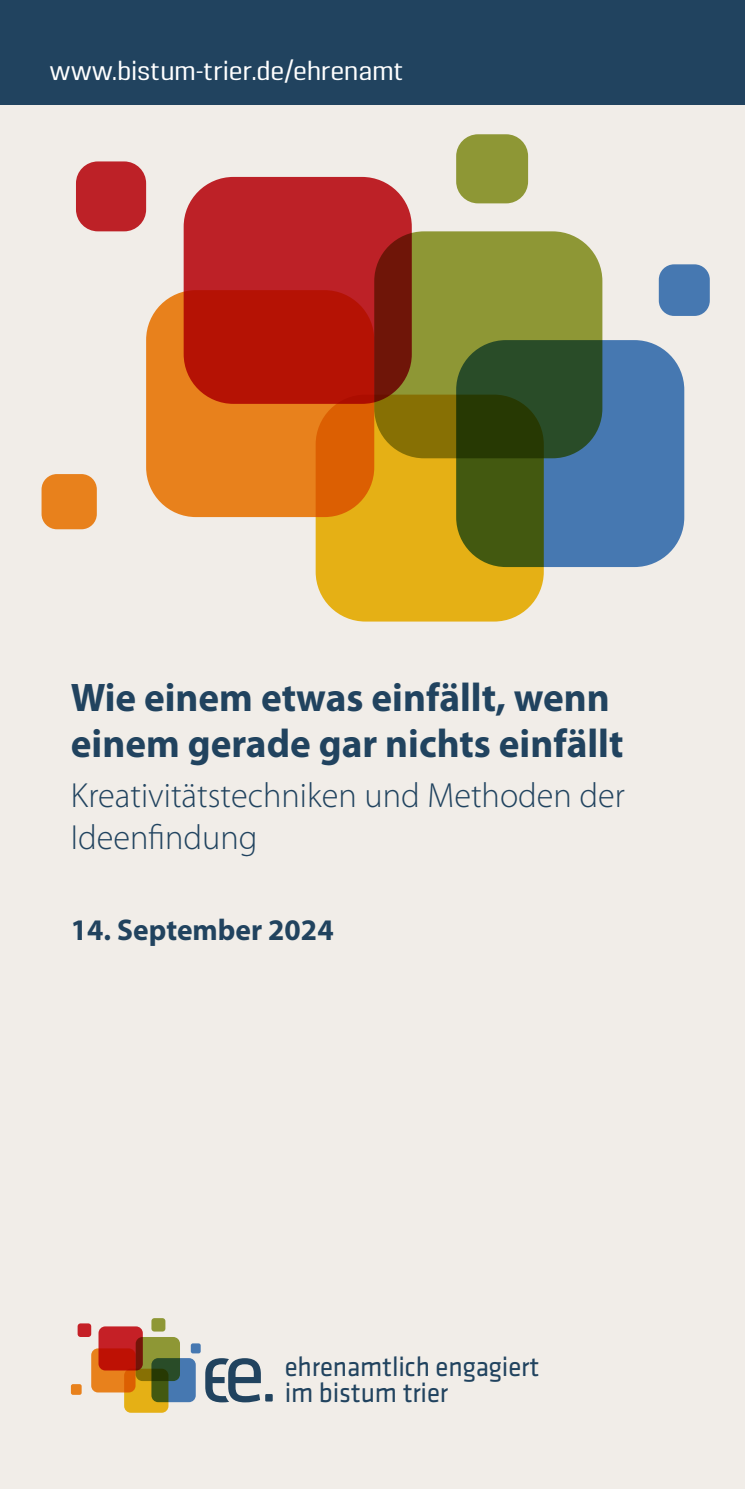
<style>
.page{position:relative;width:745px;height:1489px;background:#fff}
.page>*{position:absolute;margin:0;border:0;box-sizing:border-box;transform-origin:0 0}
.titel_headline_16{font:700 40px/46.2px "Myriad Pro";color:#21435f}
.titel_subline_14_light{font:300 35px/42.5px "Myriad Pro";color:#21435f}
.titel-datum_12_bold{font:700 30px "Myriad Pro";color:#21435f}
.zeichen{font:28.25px "Klavika Basic";letter-spacing:-.005em;color:#21435f;scale:.95 1}
.copy_9_13{font:27.5px "Pancetta Pro";color:#fff}
</style>
<div class="page">
<div style="left:0;top:0;width:744px;height:1488px;background:#f1ede8"></div>
<div style="left:191px;top:1343px;width:9px;height:10px;background:#4678b1;border-radius:2px"></div>
<div style="left:136px;top:1336px;width:44px;height:44px;background:#8e9735;border-radius:7px"></div>
<svg style="left:151px;top:1317px;width:14px;height:14px"></svg>
<svg style="left:124px;top:1368px;width:44px;height:44px"></svg>
<svg style="left:91px;top:1348px;width:44px;height:44px"></svg>
<svg style="left:71px;top:1383px;width:11px;height:11px"></svg>
<svg style="left:151px;top:1357px;width:45px;height:44px;background:#406462"></svg>
<div style="left:78px;top:1323px;width:13px;height:13px;background:#c52026;border-radius:3px"></div>
<svg style="left:98px;top:1326px;width:45px;height:44px;background:#b91c18"></svg>
<div style="left:265px;top:1393px;width:7px;height:8px;background:#21435f"></div>
<svg style="left:205px;top:1358px;width:56px;height:44px"></svg>
<div style="left:0;top:0;width:744px;height:105px;background:#21435f"></div>
<div style="left:658px;top:264px;width:51px;height:52px;background:#4678b1;border-radius:15px"></div>
<div style="left:374px;top:231px;width:228px;height:227px;background:#8e9735;border-radius:50px"></div>
<div style="left:456px;top:134px;width:71px;height:69px;background:#8e9735;border-radius:22px"></div>
<svg style="left:315px;top:394px;width:228px;height:227px;background:#d6a512"></svg>
<svg style="left:146px;top:290px;width:228px;height:227px;background:#e57a17"></svg>
<div style="left:41px;top:474px;width:56px;height:55px;background:#e8811c;border-radius:15px"></div>
<svg style="left:456px;top:340px;width:227px;height:227px;background:#3b6263"></svg>
<div style="left:76px;top:161px;width:70px;height:70px;background:#bd2127;border-radius:22px"></div>
<svg style="left:183px;top:177px;width:228px;height:227px;background:#b11915"></svg>
<p class="copy_9_13" style="left:50px;top:55px;width:355px">www.bistum-trier.de/ehrenamt</p>
<p class="titel_headline_16" style="left:71px;top:672px;width:553px">Wie einem etwas einfällt, wenn einem gerade gar nichts einfällt</p>
<p class="titel_subline_14_light" style="left:71px;top:773px;width:555px">Kreativitätstechniken und Methoden der<br>Ideenfindung</p>
<p class="titel-datum_12_bold" style="left:71px;top:910px;width:264px">14. September 2024</p>
<p class="zeichen" style="left:284px;top:1348px;width:269px">ehrenamtlich engagiert</p>
<p class="zeichen" style="left:284px;top:1374px;width:173px">im bistum trier</p>
</div>
